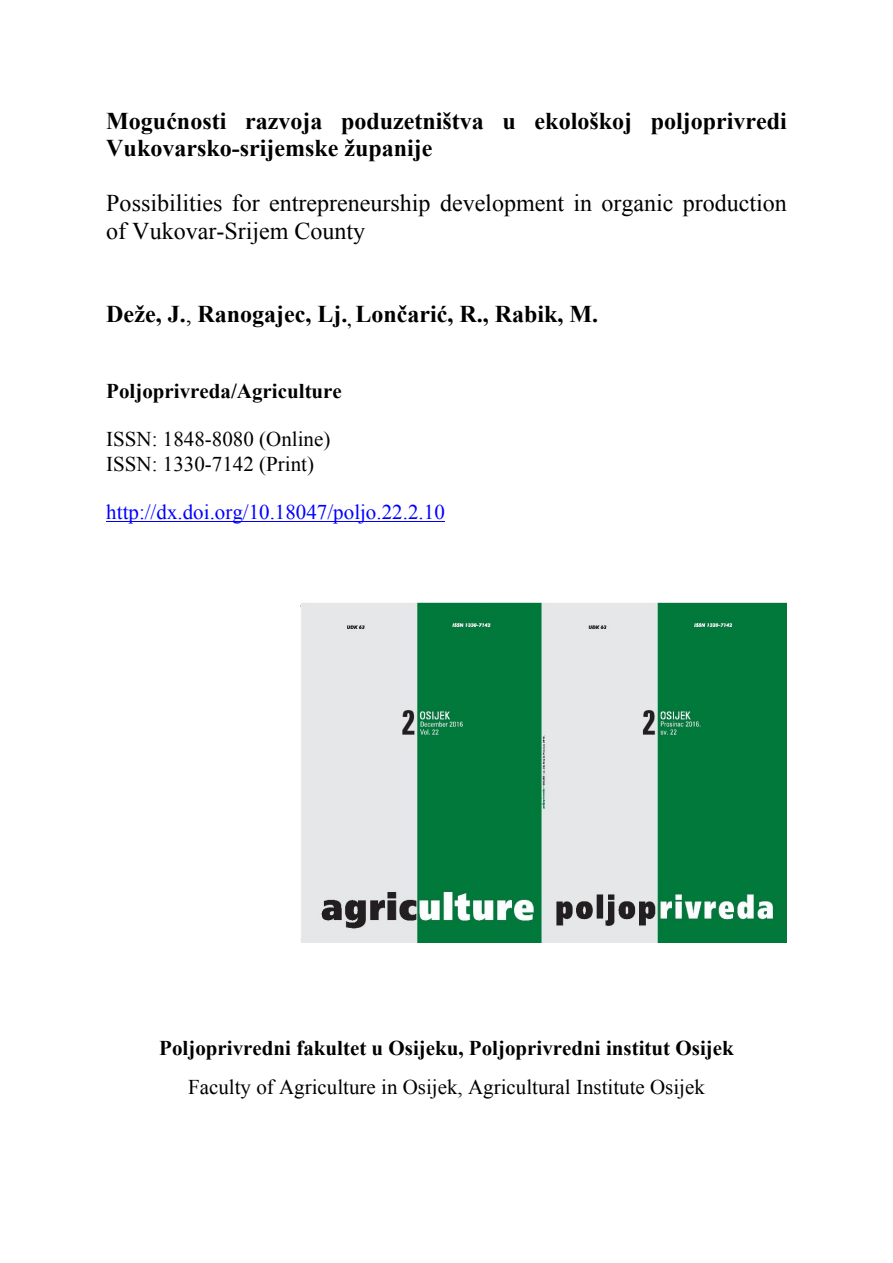
<style>
.page{position:relative;width:893px;height:1263px;background:#fff}
.page>*{position:absolute;margin:0;border:0;box-sizing:border-box;transform-origin:0 0}
.t1{font:700 24px/27.6px "Times New Roman";color:#000}
.t2{font:24px/27.6px "Times New Roman";color:#000}
.t3{font:21px/24.2px "Times New Roman";color:#000}
.t4{font:700 21px "Times New Roman";color:#000}
.t5{font:21px "Times New Roman";color:#00f}
.s1{font-weight:400}
</style>
<div class="page">
<hr style="left:106px;top:521px;width:339px;height:1px;background:#00f">
<img style="left:301px;top:602px;width:486px;height:340px">
<p class="t1" style="left:106px;top:107px;width:682px">Mogućnosti razvoja poduzetništva u ekološkoj poljoprivredi<br>Vukovarsko-srijemske županije</p>
<p class="t2" style="left:106px;top:190px;width:682px">Possibilities for entrepreneurship development in organic production of Vukovar-Srijem County</p>
<p class="t1" style="left:106px;top:300px;width:493px">Deže, J.<span class="s1">,</span> Ranogajec, Lj.<sub>,</sub> Lončarić, R., Rabik, M.</p>
<p class="t4" style="left:106px;top:380px;width:237px">Poljoprivreda/Agriculture</p>
<p class="t3" style="left:106px;top:427px;width:226px">ISSN: 1848-8080 (Online)<br>ISSN: 1330-7142 (Print)</p>
<p class="t5" style="left:106px;top:500px;width:340px">http://dx.doi.org/10.18047/poljo.22.2.10</p>
<p class="t4" style="left:159px;top:1036px;width:576px">Poljoprivredni fakultet u Osijeku, Poljoprivredni institut Osijek</p>
<p class="t3" style="left:188px;top:1075px;width:518px">Faculty of Agriculture in Osijek, Agricultural Institute Osijek</p>
</div>
